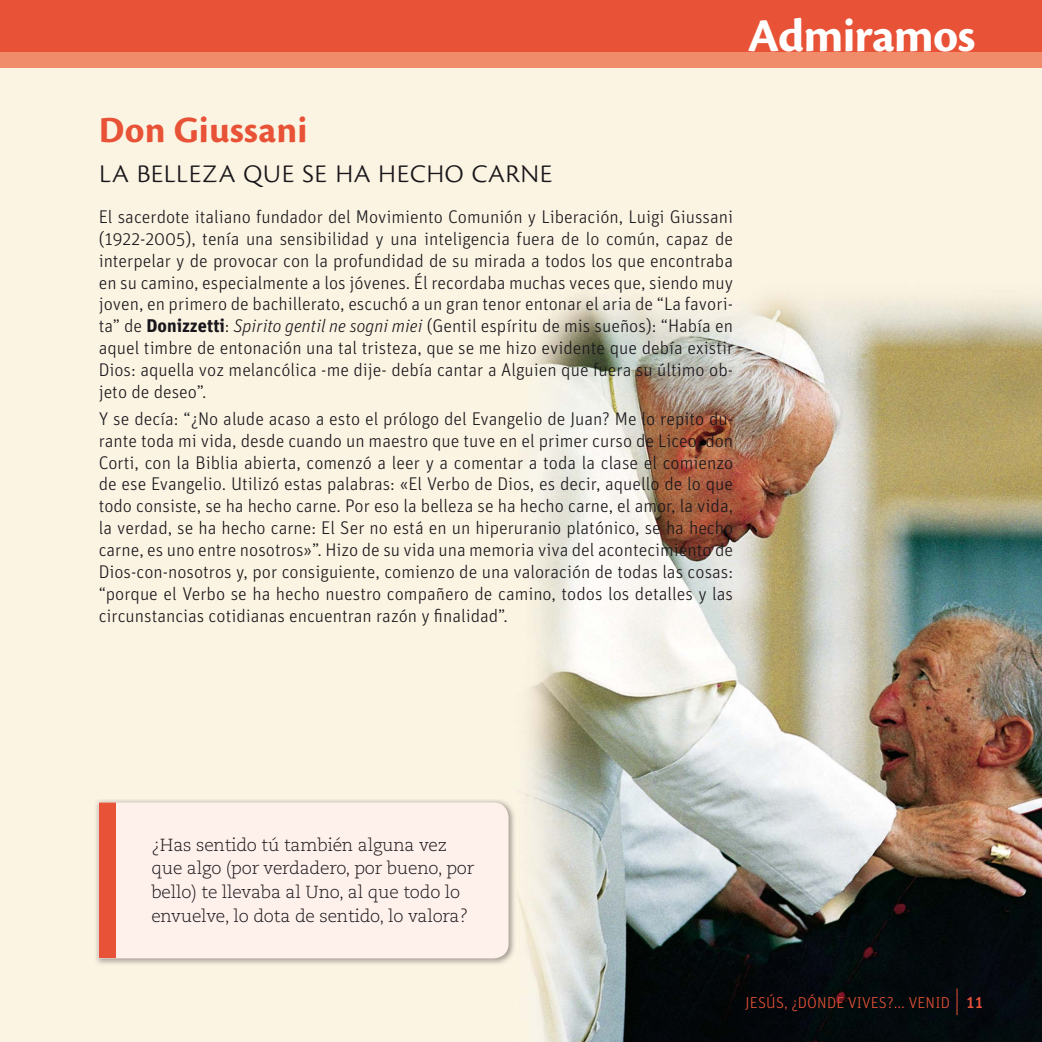
<style>
.page{position:relative;width:1042px;height:1042px;background:#fff}
.page>*{position:absolute;margin:0;border:0;box-sizing:border-box;transform-origin:0 0}
.t1{font:700 49px "Cronos Pro";letter-spacing:-.02em;color:#fff}
.t2{font:700 38.5px "Cronos Pro";letter-spacing:.005em;color:#e85236}
.t3{font:300 35px "Cronos Pro";color:#1a171c}
.t4{font:300 18.38px/21.9px "Unit Pro";color:#1a171c;text-align:justify}
.t5{font:300 17.5px/23.6px "Caecilia LT Std";letter-spacing:-.01em;color:#1a171c}
.t6{font:300 15.75px "Unit Pro";letter-spacing:.01em;color:#e85236}
.s1{font-weight:700}
.s2{font-style:italic}
.s3{font-weight:500}
</style>
<div class="page">
<img style="left:0;top:68px;width:1042px;height:974px">
<div style="left:0;top:39px;width:1042px;height:29px;background:#f08c6a"></div>
<div style="left:0;top:0;width:1042px;height:52px;background:#e85236"></div>
<svg style="left:956px;top:988px;width:1px;height:27px"></svg>
<img style="left:95px;top:799px;width:420px;height:167px">
<div style="left:115px;top:802px;width:393px;height:156px;background:#fef0ea"></div>
<div style="left:99px;top:802px;width:16px;height:156px;background:#e85236"></div>
<h1 class="t1" style="left:748px;top:17px;width:229px">Admiramos</h1>
<h2 class="t2" style="left:99px;top:116px;width:210px">Don Giussani</h2>
<h3 class="t3" style="left:99px;top:150px;width:456px">la belleza que se ha hecho carne</h3>
<p class="t4" style="left:99px;top:207px;width:636px">El sacerdote italiano fundador del Movimiento Comunión y Liberación, Luigi Giussani (1922-2005), tenía una sensibilidad y una inteligencia fuera de lo común, capaz de interpelar y de provocar con la profundidad de su mirada a todos los que encontraba en su camino, especialmente a los jóvenes. Él recordaba muchas veces que, siendo muy joven, en primero de bachillerato, escuchó a un gran tenor entonar el aria de “La favori&shy;ta” de <span class="s1">Donizzetti</span>: <span class="s2">Spirito gentil ne sogni miei</span> (Gentil espíritu de mis sueños): “Había en aquel timbre de entonación una tal tristeza, que se me hizo evidente que debía existir Dios: aquella voz melancólica -me dije- debía cantar a Alguien que fuera su último ob&shy;jeto de deseo”.</p>
<p class="t4" style="left:99px;top:409px;width:636px">Y se decía: “¿No alude acaso a esto el prólogo del Evangelio de Juan? Me lo repito du&shy;rante toda mi vida, desde cuando un maestro que tuve en el primer curso de Liceo, don Corti, con la Biblia abierta, comenzó a leer y a comentar a toda la clase el comienzo de ese Evangelio. Utilizó estas palabras: «El Verbo de Dios, es decir, aquello de lo que todo consiste, se ha hecho carne. Por eso la belleza se ha hecho carne, el amor, la vida, la verdad, se ha hecho carne: El Ser no está en un hiperuranio platónico, se ha hecho carne, es uno entre nosotros»”. Hizo de su vida una memoria viva del acontecimiento de Dios-con-nosotros y, por consiguiente, comienzo de una valoración de todas las cosas: “porque el Verbo se ha hecho nuestro compañero de camino, todos los detalles y las circunstancias cotidianas encuentran razón y finalidad”.</p>
<p class="t5" style="left:151px;top:834px;width:324px">¿Has sentido tú también alguna vez que algo (por verdadero, por bueno, por bello) te llevaba al Uno, al que todo lo envuelve, lo dota de sentido, lo valora?</p>
<p class="t6" style="left:745px;top:997px;width:239px">JESÚS, ¿DÓNDE VIVES?... VENID <span class="s3">11</span></p>
</div>
